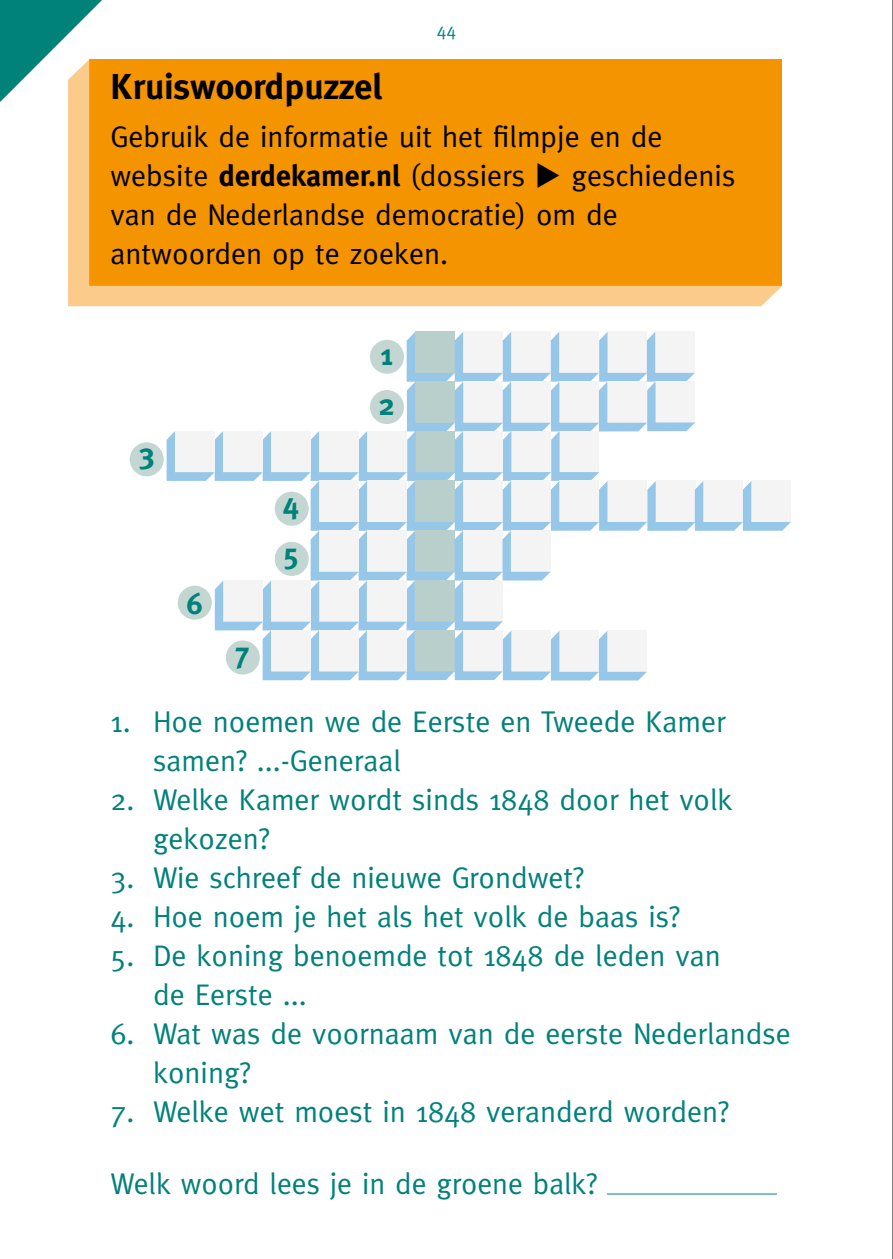
<style>
.page{position:relative;width:893px;height:1259px;background:#fff}
.page>*{position:absolute;margin:0;border:0;box-sizing:border-box;transform-origin:0 0}
._1_kop1{font:700 36px "Meta";color:#000}
._3_Vraag{font:30px/39px "Meta";color:#008179}
._0_PLAT{font:30px/39px "Meta";color:#000}
._0_PLAT-2{font:30px "Meta";color:#008179}
.t1{font:700 30px/49.8px "Meta";color:#008179}
.t2{font:18px "Meta";color:#008179}
.s1{font-weight:700}
</style>
<div class="page">
<div style="left:130px;top:442px;width:34px;height:34px;background:#c3d6d2;border-radius:50%"></div>
<svg style="left:68px;top:60px;width:714px;height:246px;background:#f39a11"></svg>
<svg style="left:167px;top:332px;width:624px;height:348px"></svg>
<svg style="left:0;top:0;width:128px;height:128px"></svg>
<hr style="left:607px;top:1193px;width:170px;height:1px;background:#008179">
<hr style="left:892px;top:0;width:1px;height:1259px;background:#000">
<p class="t2" style="left:437px;top:19px;width:21px">44</p>
<h3 class="_1_kop1" style="left:111px;top:66px;width:273px">Kruiswoordpuzzel</h3>
<p class="_0_PLAT" style="left:111px;top:117px;width:626px">Gebruik de informatie uit het filmpje en de website <span class="s1">derdekamer.nl</span> (dossiers ◆ geschiedenis van de Nederlandse democratie) om de antwoorden op te zoeken.</p>
<p class="t1" style="left:139px;top:428px;width:18px">3</p>
<p class="t1" style="left:187px;top:578px;width:18px">6</p>
<p class="t1" style="left:234px;top:628px;width:18px">7</p>
<p class="t1" style="left:282px;top:478px;width:18px">4<br>5</p>
<p class="t1" style="left:378px;top:330px;width:18px">1<br>2</p>
<p class="_3_Vraag" style="left:153px;top:702px;width:574px;text-indent:-43px">1. Hoe noemen we de Eerste en Tweede Kamer samen? ...-Generaal</p>
<p class="_3_Vraag" style="left:153px;top:780px;width:581px;text-indent:-43px">2. Welke Kamer wordt sinds 1848 door het volk gekozen?</p>
<p class="_3_Vraag" style="left:111px;top:858px;width:475px">3. Wie schreef de nieuwe Grondwet?</p>
<p class="_3_Vraag" style="left:111px;top:897px;width:571px">4. Hoe noem je het als het volk de baas is?</p>
<p class="_3_Vraag" style="left:153px;top:936px;width:569px;text-indent:-43px">5. De koning benoemde tot 1848 de leden van de Eerste ...</p>
<p class="_3_Vraag" style="left:153px;top:1014px;width:639px;text-indent:-43px">6. Wat was de voornaam van de eerste Nederlandse koning?</p>
<p class="_3_Vraag" style="left:111px;top:1092px;width:620px">7. Welke wet moest in 1848 veranderd worden?</p>
<p class="_0_PLAT-2" style="left:111px;top:1166px;width:488px">Welk woord lees je in de groene balk?</p>
</div>
